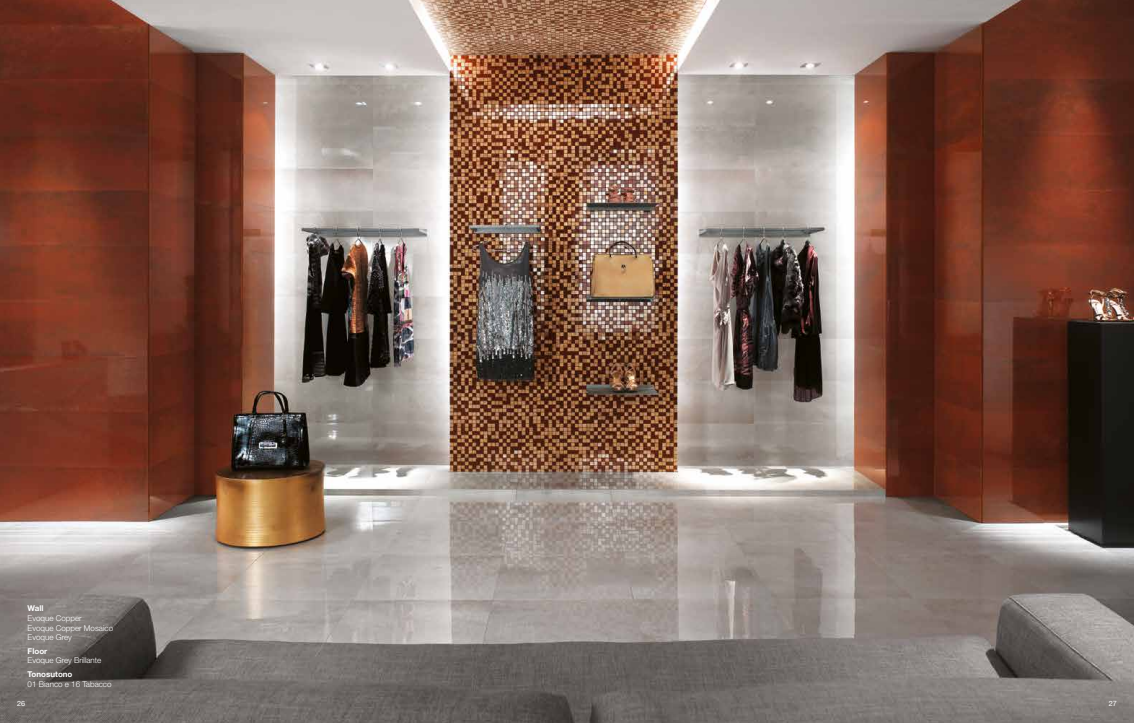
<style>
.page{position:relative;width:1134px;height:723px;background:#fff}
.page>*{position:absolute;margin:0;border:0;box-sizing:border-box;transform-origin:0 0}
.t1{font:300 8px/9.6px "Helvetica Neue LT Std";color:#fff}
.t2{font:700 8px "Helvetica Neue LT Std";color:#fff}
.t3{font:7.3px "Helvetica Neue LT Com";color:#fff}
</style>
<div class="page">
<img style="left:0;top:0;width:1134px;height:723px">
<p class="t2" style="left:28px;top:603px;width:17px">Wall</p>
<p class="t1" style="left:28px;top:613px;width:87px">Evoque Copper<br>Evoque Copper Mosaico<br>Evoque Grey</p>
<p class="t2" style="left:28px;top:646px;width:21px">Floor</p>
<p class="t1" style="left:28px;top:655px;width:75px">Evoque Grey Brillante</p>
<p class="t2" style="left:28px;top:669px;width:46px">Tonosutono</p>
<p class="t1" style="left:28px;top:679px;width:85px">01 Bianco e 16 Tabacco</p>
<p class="t3" style="left:17px;top:699px;width:10px">26</p>
<p class="t3" style="left:1109px;top:699px;width:10px">27</p>
</div>
